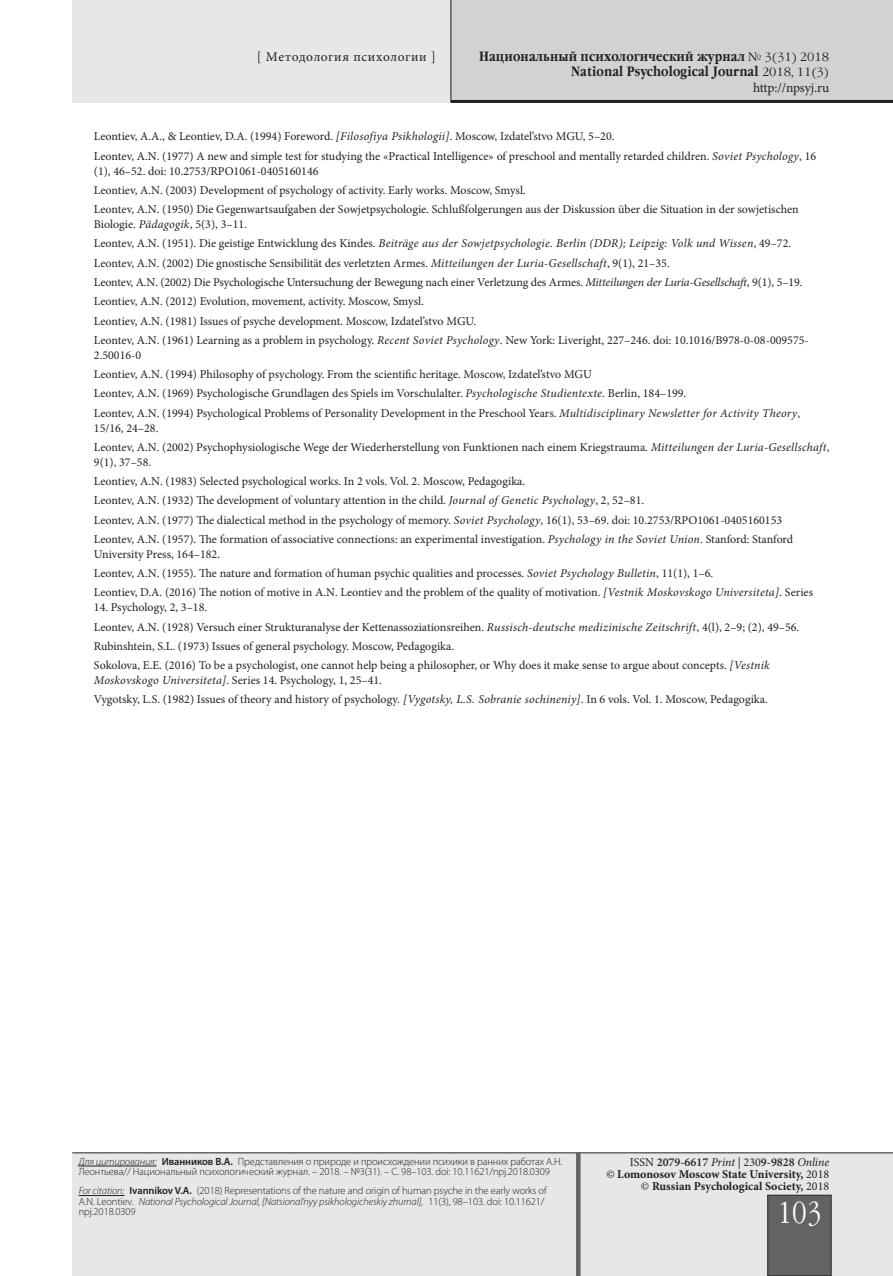
<style>
.page{position:relative;width:893px;height:1276px;background:#fff}
.page>*{position:absolute;margin:0;border:0;box-sizing:border-box;transform-origin:0 0}
.t1{font:30px "Garamond Narrow C";color:#fff}
.t2{font:700 13.5px/15px "Garamond Narrow C";letter-spacing:.01em;color:#231f20;text-align:right}
.t3{font:13.5px "Minion Pro";letter-spacing:.035em;color:#231f20}
.t4{font:13.5px "Minion Pro";letter-spacing:-.015em;color:#231f20}
.Reference{font:12px/15px "Minion Pro";color:#231f20}
.Reference-2{font:italic 12px "Minion Pro";letter-spacing:.02em;color:#231f20}
.t5{font:700 12px/12px "Minion Pro";color:#231f20;text-align:right}
.t6{font:300 10.5px/10.5px "Myriad Pro";letter-spacing:-.01em;color:#231f20}
.s1{font-family:"Garamond C";font-weight:400;font-size:12px}
.s2{font-style:italic}
.s3{font-style:normal}
.s4{font-weight:600}
.s5{font-weight:400}
.s6{font-weight:400;font-style:italic}
</style>
<div class="page">
<div style="left:72px;top:0;width:821px;height:102px;background:#e6e7e9"></div>
<div style="left:451px;top:0;width:442px;height:102px;background:#d1d2d4"></div>
<div style="left:72px;top:1153px;width:821px;height:123px;background:#e6e7e9"></div>
<hr style="left:72px;top:1152px;width:821px;height:1px;background:#231f20">
<div style="left:767px;top:1195px;width:64px;height:81px;background:#636366;border:1px solid #231f20"></div>
<hr style="left:451px;top:100px;width:442px;height:3px;background:#231f20">
<div style="left:576px;top:1152px;width:5px;height:124px;background:#636366"></div>
<hr style="left:451px;top:0;width:1px;height:102px;background:#231f20">
<hr style="left:79px;top:1165px;width:78px;height:1px;background:#231f20">
<hr style="left:79px;top:1195px;width:45px;height:1px;background:#231f20">
<p class="t3" style="left:257px;top:47px;width:180px">[ Методология психологии ]</p>
<p class="t2" style="left:479px;top:49px;width:352px">Национальный психологический журнал <span class="s1">№ 3(31) 2018<br></span>National Psychological Journal <span class="s1">2018, 11(3)</span></p>
<p class="t4" style="left:753px;top:79px;width:78px">http://npsyj.ru</p>
<p class="Reference" style="left:94px;top:129px;width:522px">Leontiev, A.A., &amp; Leontiev, D.A. (1994) Foreword. <span class="s2">[Filosofiya Psikhologii]</span>. Moscow, Izdatel’stvo MGU, 5–20.</p>
<p class="Reference" style="left:94px;top:148px;width:724px">Leontev, A.N. (1977) А new and simple test for studying the «Practical Intelligence» of preschool and mentally retarded children. <span class="s2">Soviet Psychology</span>, 16 (1), 46–52. doi: 10.2753/RPO1061-0405160146</p>
<p class="Reference" style="left:94px;top:183px;width:433px">Leontiev, A.N. (2003) Development of psychology of activity. Early works. Moscow, Smysl.</p>
<p class="Reference" style="left:94px;top:202px;width:706px">Leontev, A.N. (1950) Die Gegenwartsaufgaben der Sowjetpsychologie. Schlußfolgerungen aus der Diskussion über die Situation in der sowjetischen<br>Biologie. <span class="s2">Pädagogik</span>, 5(3), 3–11.</p>
<p class="Reference-2" style="left:94px;top:235px;width:699px"><span class="s3">Leontev, A.N. (1951). Die geistige Entwicklung des Kindes.</span> Beiträge aus der Sowjetpsychologie. Berlin (DDR); Leipzig: Volk und Wissen<span class="s3">, 49–72.</span></p>
<p class="Reference" style="left:94px;top:255px;width:577px">Leontev, A.N. (2002) Die gnostische Sensibilität des verletzten Armes. <span class="s2">Mitteilungen der Luria-Gesellschaft</span>, 9(1), 21–35.</p>
<p class="Reference" style="left:94px;top:275px;width:710px">Leontev, A.N. (2002) Die Psychologische Untersuchung der Bewegung nach einer Verletzung des Armes. <span class="s2">Mitteilungen der Luria-Gesellschaft</span>, 9(1), 5–19.</p>
<p class="Reference" style="left:94px;top:294px;width:331px">Leontiev, A.N. (2012) Evolution, movement, activity. Moscow, Smysl.</p>
<p class="Reference" style="left:94px;top:313px;width:384px">Leontiev, A.N. (1981) Issues of psyche development. Moscow, Izdatel’stvo MGU.</p>
<p class="Reference" style="left:94px;top:332px;width:716px">Leontev, A.N. (1961) Learning as a problem in psychology. <span class="s2">Recent Soviet Psychology</span>. New York: Liveright, 227–246. doi: 10.1016/B978-0-08-009575-<br>2.50016-0</p>
<p class="Reference" style="left:94px;top:367px;width:500px">Leontiev, A.N. (1994) Philosophy of psychology. From the scientific heritage. Moscow, Izdatel’stvo MGU</p>
<p class="Reference" style="left:94px;top:386px;width:594px">Leontev, A.N. (1969) Psychologische Grundlagen des Spiels im Vorschulalter. <span class="s2">Psychologische Studientexte</span>. Berlin, 184–199.</p>
<p class="Reference" style="left:94px;top:405px;width:708px">Leontev, A.N. (1994) Psychological Problems of Personality Development in the Preschool Years. <span class="s2">Multidisciplinary Newsletter for Activity Theory</span>,<br>15/16, 24–28.</p>
<p class="Reference" style="left:94px;top:439px;width:737px">Leontev, A.N. (2002) Psychophysiologische Wege der Wiederherstellung von Funktionen nach einem Kriegstrauma. <span class="s2">Mitteilungen der Luria-Gesellschaft</span>,<br>9(1), 37–58.</p>
<p class="Reference" style="left:94px;top:474px;width:433px">Leontiev, A.N. (1983) Selected psychological works. In 2 vols. Vol. 2. Moscow, Pedagogika.</p>
<p class="Reference" style="left:94px;top:493px;width:552px">Leontev, A.N. (1932) The development of voluntary attention in the child. <span class="s2">Journal of Genetic Psychology</span>, 2, 52–81.</p>
<p class="Reference" style="left:94px;top:512px;width:690px">Leontev, A.N. (1977) The dialectical method in the psychology of memory. <span class="s2">Soviet Psychology</span>, 16(1), 53–69. doi: 10.2753/RPO1061-0405160153</p>
<p class="Reference" style="left:94px;top:531px;width:701px">Leontev, A.N. (1957). The formation of associative connections: an experimental investigation. <span class="s2">Psychology in the Soviet Union</span>. Stanford: Stanford<br>University Press, 164–182.</p>
<p class="Reference" style="left:94px;top:566px;width:621px">Leontev, A.N. (1955). The nature and formation of human psychic qualities and processes. <span class="s2">Soviet Psychology Bulletin</span>, 11(1), 1–6.</p>
<p class="Reference" style="left:94px;top:585px;width:721px">Leontiev, D.A. (2016) The notion of motive in A.N. Leontiev and the problem of the quality of motivation. <span class="s2">[Vestnik Moskovskogo Universiteta]</span>. Series</p>
<p class="Reference" style="left:94px;top:600px;width:115px">14. Psychology, 2, 3–18.</p>
<p class="Reference" style="left:94px;top:619px;width:707px">Leontev, A.N. (1928) Versuch einer Strukturanalyse der Kettenassoziationsreihen. <span class="s2">Russisch-deutsche medizinische Zeitschrift</span>, 4(l), 2–9; (2), 49–56.</p>
<p class="Reference" style="left:94px;top:638px;width:362px">Rubinshtein, S.L. (1973) Issues of general psychology. Moscow, Pedagogika.</p>
<p class="Reference" style="left:94px;top:658px;width:677px">Sokolova, E.E. (2016) To be a psychologist, one cannot help being a philosopher, or Why does it make sense to argue about concepts. <span class="s2">[Vestnik<br>Moskovskogo Universiteta]</span>. Series 14. Psychology, 1, 25–41.</p>
<p class="Reference" style="left:94px;top:692px;width:675px">Vygotsky, L.S. (1982) Issues of theory and history of psychology. <span class="s2">[Vygotsky, L.S. Sobranie sochineniy]</span>. In 6 vols. Vol. 1. Moscow, Pedagogika.</p>
<p class="t6" style="left:79px;top:1156px;width:485px"><span class="s2">Для цитирования:</span> <span class="s4">Иванников В.А.</span> Представления о природе и происхождении психики в ранних работах А.Н.<br>Леонтьева// Национальный психологический журнал. – 2018. – №3(31). – С. 98–103. doi: 10.11621/npj.2018.0309</p>
<p class="t6" style="left:79px;top:1185px;width:470px"><span class="s2">For citation:</span> <span class="s4">Ivannikov V.A.</span> (2018) Representations of the nature and origin of human psyche in the early works of<br>A.N. Leontiev. <span class="s2">National Psychological Journal, [Natsional’nyy psikhologicheskiy zhurnal],</span> 11(3), 98–103. doi: 10.11621/ npj.2018.0309</p>
<p class="t5" style="left:606px;top:1155px;width:225px"><span class="s5">ISSN</span> <span class="s4">2079-6617</span> <span class="s6">Print</span> <span class="s5">| 230</span><span class="s4">9-9828</span> <span class="s6">Online<br>©</span> Lomonosov Moscow State University, <span class="s5">2018 ©</span> Russian Psychological Society, <span class="s5">2018</span></p>
<h1 class="t1" style="left:777px;top:1196px;width:46px">103</h1>
</div>
